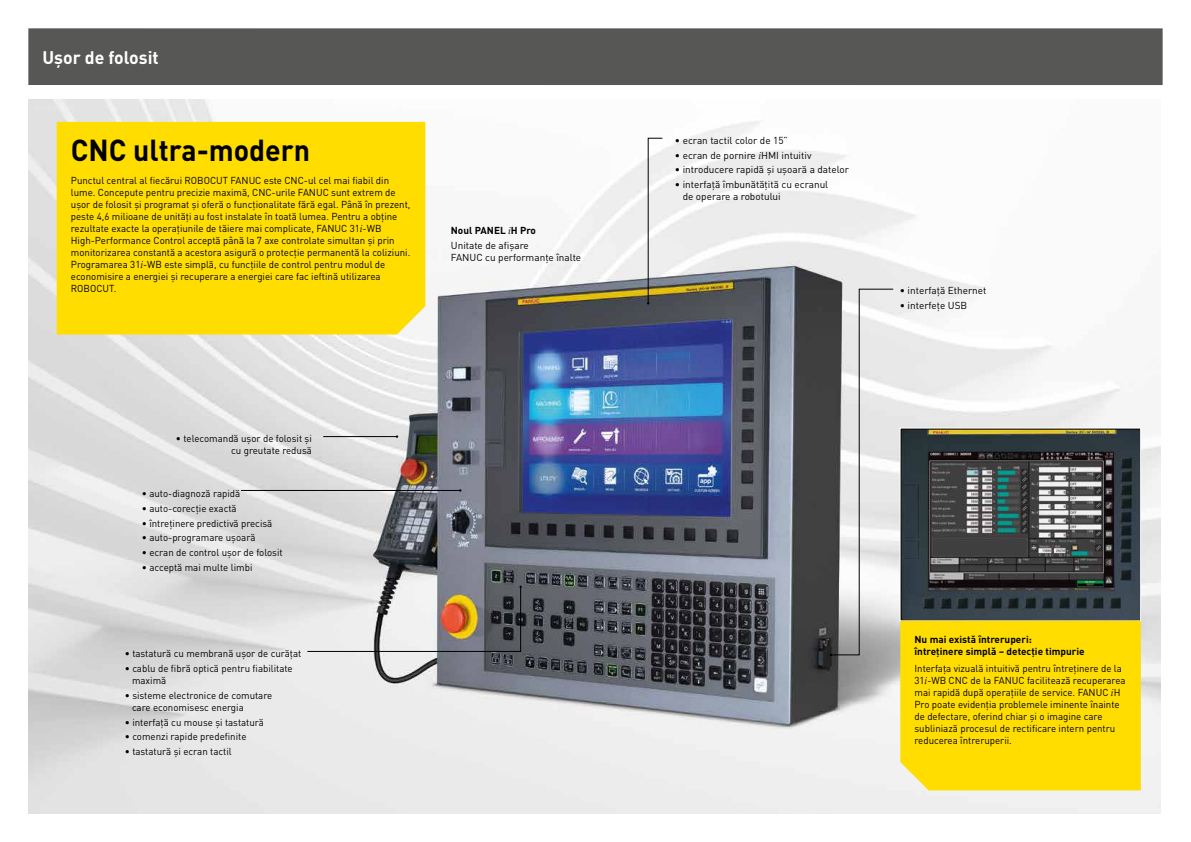
<style>
.page{position:relative;width:1191px;height:842px;background:#fff}
.page>*{position:absolute;margin:0;border:0;box-sizing:border-box;transform-origin:0 0}
.t1{font:700 30px "DIN Pro";color:#000;scale:.95 1}
.t2{font:700 18px "DIN Pro";color:#fff}
.t3{font:10px/12px "DIN Pro";color:#000}
.t4{font:700 10px/12px "DIN Pro";color:#000}
.s1{font-family:"Palatino Linotype";font-style:italic}
.s2{font-weight:700}
</style>
<div class="page">
<img style="left:28px;top:99px;width:1133px;height:715px">
<img style="left:902px;top:430px;width:236px;height:189px">
<div style="left:900px;top:621px;width:240px;height:169px;background:#fd0"></div>
<div style="left:57px;top:122px;width:368px;height:212px;background:#fd0"></div>
<div style="left:28px;top:28px;width:1134px;height:57px;background:#575756"></div>
<hr style="left:241px;top:490px;width:219px;height:1px;background:#000">
<hr style="left:323px;top:436px;width:74px;height:1px;background:#000">
<svg style="left:307px;top:586px;width:215px;height:66px"></svg>
<svg style="left:647px;top:138px;width:16px;height:167px"></svg>
<svg style="left:829px;top:289px;width:65px;height:367px"></svg>
<h2 class="t2" style="left:43px;top:45px;width:118px">Ușor de folosit</h2>
<h1 class="t1" style="left:71px;top:129px;width:253px">CNC ultra-modern</h1>
<p class="t3" style="left:71px;top:174px;width:341px">Punctul central al fiecărui ROBOCUT FANUC este CNC-ul cel mai fiabil din lume. Concepute pentru precizie maximă, CNC-urile FANUC sunt extrem de ușor de folosit și programat și oferă o funcționalitate fără egal. Până în prezent, peste 4,6 milioane de unități au fost instalate în toată lumea. Pentru a obține rezultate exacte la operațiunile de tăiere mai complicate, FANUC 31<span class="s1">i</span>-WB High-Performance Control acceptă până la 7 axe controlate simultan și prin monitorizarea constantă a acestora asigură o protecție permanentă la coliziuni.<br>Programarea 31<span class="s1">i</span>-WB este simplă, cu funcțiile de control pentru modul de economisire a energiei și recuperare a energiei care fac ieftină utilizarea ROBOCUT.</p>
<p class="t3" style="left:451px;top:223px;width:87px;line-height:14.8px"><span class="s2">Noul PANEL</span> <span class="s1">i</span><span class="s2">H Pro<br></span>Unitate de afișare</p>
<p class="t3" style="left:451px;top:251px;width:132px">FANUC cu performanțe înalte</p>
<p class="t3" style="left:176px;top:431px;width:138px;text-align:right">• telecomandă ușor de folosit și cu greutate redusă</p>
<p class="t3" style="left:142px;top:487px;width:100px">• auto-diagnoză rapidă</p>
<p class="t3" style="left:142px;top:502px;width:96px">• auto-corecție exactă</p>
<p class="t3" style="left:142px;top:516px;width:132px">• întreținere predictivă precisă</p>
<p class="t3" style="left:142px;top:531px;width:115px">• auto-programare ușoară</p>
<p class="t3" style="left:142px;top:546px;width:142px">• ecran de control ușor de folosit</p>
<p class="t3" style="left:142px;top:561px;width:112px">• acceptă mai multe limbi</p>
<p class="t3" style="left:125px;top:647px;width:178px">• tastatură cu membrană ușor de curățat</p>
<p class="t3" style="left:132px;top:662px;width:162px;text-indent:-7px">• cablu de fibră optică pentru fiabilitate maximă</p>
<p class="t3" style="left:132px;top:689px;width:142px;text-indent:-7px">• sisteme electronice de comutare care economisesc energia</p>
<p class="t3" style="left:125px;top:715px;width:141px">• interfață cu mouse și tastatură</p>
<p class="t3" style="left:125px;top:730px;width:123px">• comenzi rapide predefinite</p>
<p class="t3" style="left:125px;top:745px;width:109px">• tastatură și ecran tactil</p>
<p class="t3" style="left:675px;top:134px;width:115px">• ecran tactil color de 15”</p>
<p class="t3" style="left:675px;top:149px;width:138px">• ecran de pornire <span class="s1">i</span>HMI intuitiv</p>
<p class="t3" style="left:675px;top:163px;width:176px">• introducere rapidă și ușoară a datelor</p>
<p class="t3" style="left:682px;top:178px;width:147px;text-indent:-8px">• interfață îmbunătățită cu ecranul de operare a robotului</p>
<p class="t3" style="left:900px;top:284px;width:88px">• interfață Ethernet</p>
<p class="t3" style="left:900px;top:298px;width:69px">• interfețe USB</p>
<p class="t4" style="left:914px;top:633px;width:172px">Nu mai există întreruperi:<br>întreținere simplă – detecție timpurie</p>
<p class="t3" style="left:914px;top:662px;width:213px">Interfața vizuală intuitivă pentru întreținere de la 31<span class="s1">i</span>-WB CNC de la FANUC facilitează recuperarea mai rapidă după operațiile de service. FANUC <span class="s1">i</span>H Pro poate evidenția problemele iminente înainte de defectare, oferind chiar și o imagine care subliniază procesul de rectificare intern pentru reducerea întreruperii.</p>
</div>
